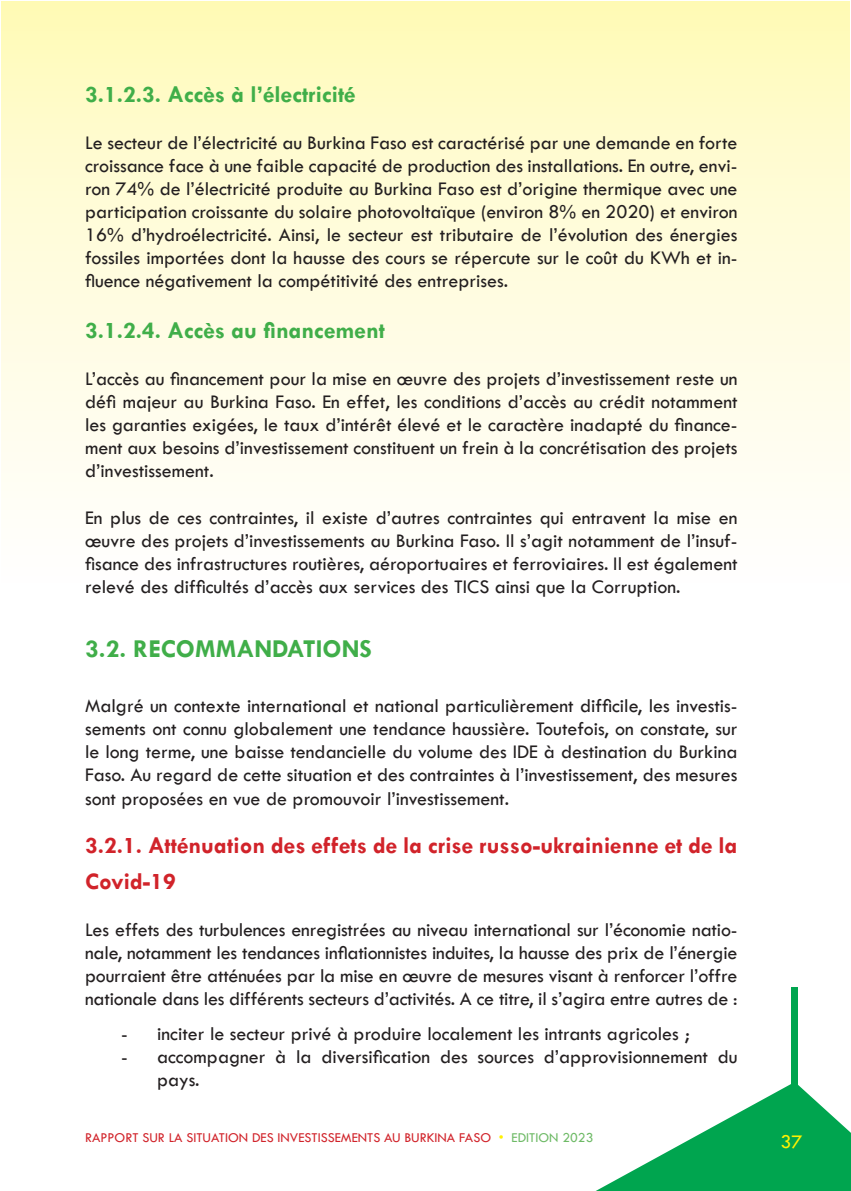
<style>
.page{position:relative;width:851px;height:1191px;background:#fff}
.page>*{position:absolute;margin:0;border:0;box-sizing:border-box;transform-origin:0 0}
.t1{font:700 26px "Tw Cen";color:#40ae49}
.List_Paragraph{font:700 24px/36px "Tw Cen";color:#d1232a}
.t2{font:700 24px "Tw Cen";color:#40ae49}
.t3{font:20px/23px "Tw Cen";color:#231f20;text-align:justify}
.t4{font:20px "Tw Cen";color:#fff101}
.t5{font:14px "Tw Cen";color:#d1232a}
.s1{color:#fff101}
.s2{color:#6eba66}
</style>
<div class="page">
<div style="left:791px;top:986px;width:6px;height:124px;background:#00a54f"></div>
<svg style="left:596px;top:1082px;width:254px;height:109px"></svg>
<div style="left:1px;top:1px;width:848px;height:583px;background:linear-gradient(to bottom,#fffabc,#fffeff)"></div>
<p class="t2" style="left:85px;top:80px;width:272px">3.1.2.3. Accès à l’électricité</p>
<p class="t3" style="left:85px;top:131px;width:653px">Le secteur de l’électricité au Burkina Faso est caractérisé par une demande en forte croissance face à une faible capacité de production des installations. En outre, envi&shy;ron 74% de l’électricité produite au Burkina Faso est d’origine thermique avec une participation croissante du solaire photovoltaïque (environ 8% en 2020) et environ 16% d’hydroélectricité. Ainsi, le secteur est tributaire de l’évolution des énergies fossiles importées dont la hausse des cours se répercute sur le coût du KWh et in&shy;fluence négativement la compétitivité des entreprises.</p>
<p class="t2" style="left:85px;top:316px;width:301px">3.1.2.4. Accès au financement</p>
<p class="t3" style="left:85px;top:367px;width:653px">L’accès au financement pour la mise en œuvre des projets d’investissement reste un défi majeur au Burkina Faso. En effet, les conditions d’accès au crédit notamment les garanties exigées, le taux d’intérêt élevé et le caractère inadapté du finance&shy;ment aux besoins d’investissement constituent un frein à la concrétisation des projets d’investissement.</p>
<p class="t3" style="left:85px;top:506px;width:653px">En plus de ces contraintes, il existe d’autres contraintes qui entravent la mise en œuvre des projets d’investissements au Burkina Faso. Il s’agit notamment de l’insuf&shy;fisance des infrastructures routières, aéroportuaires et ferroviaires. Il est également relevé des difficultés d’accès aux services des TICS ainsi que la Corruption.</p>
<p class="t1" style="left:85px;top:633px;width:288px">3.2. RECOMMANDATIONS</p>
<p class="t3" style="left:85px;top:694px;width:653px">Malgré un contexte international et national particulièrement difficile, les investis&shy;sements ont connu globalement une tendance haussière. Toutefois, on constate, sur le long terme, une baisse tendancielle du volume des IDE à destination du Burkina Faso. Au regard de cette situation et des contraintes à l’investissement, des mesures sont proposées en vue de promouvoir l’investissement.</p>
<p class="List_Paragraph" style="left:85px;top:826px;width:653px">3.2.1. Atténuation des effets de la crise russo-ukrainienne et de la<br>Covid-19</p>
<p class="t3" style="left:85px;top:917px;width:653px">Les effets des turbulences enregistrées au niveau international sur l’économie natio&shy;nale, notamment les tendances inflationnistes induites, la hausse des prix de l’énergie pourraient être atténuées par la mise en œuvre de mesures visant à renforcer l’offre nationale dans les différents secteurs d’activités. A ce titre, il s’agira entre autres de :</p>
<p class="t3" style="left:121px;top:1021px;width:570px">- inciter le secteur privé à produire localement les intrants agricoles ;</p>
<p class="t3" style="left:157px;top:1044px;width:581px;text-indent:-36px">- accompagner à la diversification des sources d’approvisionnement du pays.</p>
<p class="t5" style="left:85px;top:1128px;width:509px">RAPPORT SUR LA SITUATION DES INVESTISSEMENTS AU BURKINA FASO <span class="s1">•</span> <span class="s2">EDITION 2023</span></p>
<p class="t4" style="left:780px;top:1130px;width:24px">37</p>
</div>
